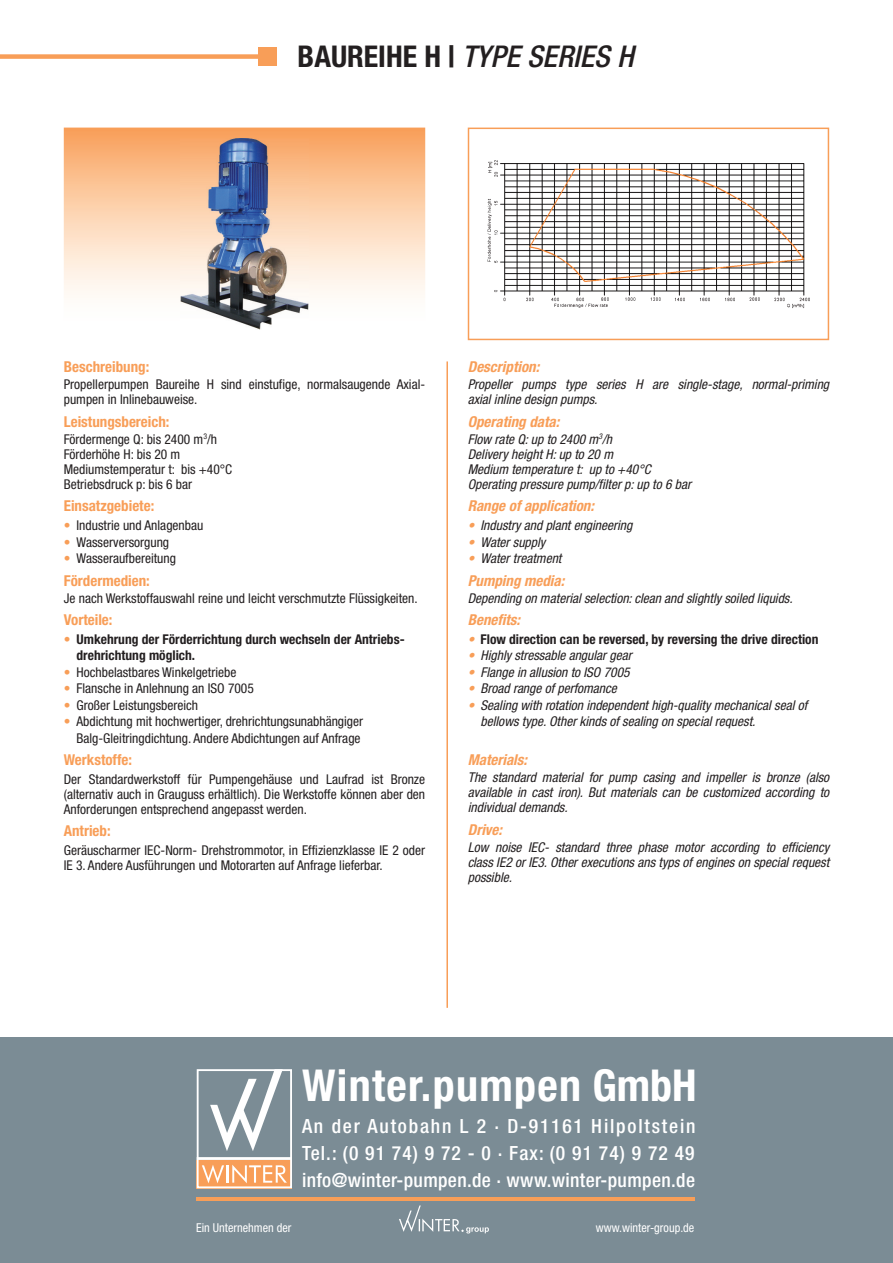
<style>
.page{position:relative;width:893px;height:1263px;background:#fff}
.page>*{position:absolute;margin:0;border:0;box-sizing:border-box;transform-origin:0 0}
.t1{font:700 condensed 44.1px "Helvetica Neue LT Std";letter-spacing:.03em;color:#fff}
.t2{font:italic 500 condensed 30px "Helvetica Neue LT Std";color:#231f20}
.t3{font:500 condensed 19.5px/26.8px "Helvetica Neue LT Std";letter-spacing:.02em;color:#fff;text-align:justify}
.t4{font:700 condensed 15px "Helvetica Neue LT Std";color:#f89e58}
.t5{font:italic 700 condensed 15px "Helvetica Neue LT Std";color:#f89e58}
.t6{font:condensed 13.5px/15px "Helvetica Neue LT Std";color:#231f20}
.t7{font:italic condensed 13.5px/15px "Helvetica Neue LT Std";color:#231f20}
.t8{font:700 condensed 13.5px/16.5px "Helvetica Neue LT Std";color:#231f20}
.t9{font:condensed 12.3px "Helvetica Neue LT Std";color:#fff}
.s1{font-weight:700;font-style:normal}
.s2{color:#f89e58}
.s3{font-weight:400;color:#f89e58}
.s4{font-weight:400;font-style:italic;color:#f89e58}
</style>
<div class="page">
<div style="left:0;top:54px;width:267px;height:5px;background:#f89e58"></div>
<div style="left:258px;top:48px;width:18px;height:18px;background:#f89e58"></div>
<div style="left:0;top:1037px;width:893px;height:226px;background:#7b8c95"></div>
<hr style="left:446px;top:361px;width:2px;height:647px;background:#f89e58">
<svg style="left:64px;top:128px;width:361px;height:202px"></svg>
<img style="left:181px;top:138px;width:127px;height:191px">
<img style="left:487px;top:160px;width:323px;height:149px">
<div style="left:468px;top:128px;width:361px;height:212px;border:2px solid #f89e58"></div>
<div style="left:197px;top:1160px;width:95px;height:28px;background:#f89e58"></div>
<svg style="left:202px;top:1165px;width:85px;height:18px"></svg>
<svg style="left:210px;top:1072px;width:72px;height:79px"></svg>
<div style="left:197px;top:1069px;width:95px;height:119px;border:2px solid #fff"></div>
<hr style="left:197px;top:1157px;width:95px;height:3px;background:#fff">
<hr style="left:196px;top:1197px;width:498px;height:3px;background:#f89e58">
<svg style="left:399px;top:1205px;width:90px;height:28px"></svg>
<h2 class="t2" style="left:298px;top:39px;width:338px"><span class="s1">BAUREIHE H |</span> TYPE SERIES H</h2>
<p class="t4" style="left:64px;top:358px;width:87px">Beschreibung:</p>
<p class="t6" style="left:64px;top:377px;width:363px">Propellerpumpen Baureihe H sind einstufige, normalsaugende Axial&shy;pumpen in Inlinebauweise.</p>
<p class="t4" style="left:64px;top:412px;width:107px">Leistungsbereich:</p>
<p class="t6" style="left:64px;top:432px;width:170px">Fördermenge Q: bis 2400 m<sup>3</sup>/h<br>Förderhöhe H: bis 20 m<br>Mediumstemperatur t: bis +40°C<br>Betriebsdruck p: bis 6 bar</p>
<p class="t4" style="left:64px;top:497px;width:92px">Einsatzgebiete:</p>
<p class="t6" style="left:64px;top:518px;width:141px"><span class="s2">•</span> Industrie und Anlagenbau</p>
<p class="t6" style="left:64px;top:534px;width:107px"><span class="s2">•</span> Wasserversorgung</p>
<p class="t6" style="left:64px;top:551px;width:114px"><span class="s2">•</span> Wasseraufbereitung</p>
<p class="t4" style="left:64px;top:571px;width:88px">Fördermedien:</p>
<p class="t6" style="left:64px;top:590px;width:355px">Je nach Werkstoffauswahl reine und leicht verschmutzte Flüssigkeiten.</p>
<p class="t4" style="left:64px;top:611px;width:50px">Vorteile:</p>
<p class="t8" style="left:77px;top:631px;width:330px;text-indent:-13px"><span class="s3">•</span> Umkehrung der Förderrichtung durch wechseln der Antriebs&shy;drehrichtung möglich.</p>
<p class="t6" style="left:64px;top:664px;width:174px"><span class="s2">•</span> Hochbelastbares Winkelgetriebe</p>
<p class="t6" style="left:64px;top:681px;width:192px"><span class="s2">•</span> Flansche in Anlehnung an ISO 7005</p>
<p class="t6" style="left:64px;top:697px;width:136px"><span class="s2">•</span> Großer Leistungsbereich</p>
<p class="t6" style="left:64px;top:713px;width:301px;line-height:16.5px;text-align:right"><span class="s2">•</span> Abdichtung mit hochwertiger, drehrichtungsunabhängiger<br>Balg-Gleitringdichtung. Andere Abdichtungen auf Anfrage</p>
<p class="t4" style="left:64px;top:751px;width:70px">Werkstoffe:</p>
<p class="t6" style="left:64px;top:772px;width:363px;text-align:justify">Der Standardwerkstoff für Pumpengehäuse und Laufrad ist Bronze (alternativ auch in Grauguss erhältlich). Die Werkstoffe können aber den Anforderungen entsprechend angepasst werden.</p>
<p class="t4" style="left:64px;top:822px;width:48px">Antrieb:</p>
<p class="t6" style="left:64px;top:843px;width:363px">Geräuscharmer IEC-Norm- Drehstrommotor, in Effizienzklasse IE 2 oder<br>IE 3. Andere Ausführungen und Motorarten auf Anfrage lieferbar.</p>
<p class="t5" style="left:468px;top:358px;width:73px">Description:</p>
<p class="t7" style="left:468px;top:377px;width:363px">Propeller pumps type series H are single-stage, normal-priming axial inline design pumps.</p>
<p class="t5" style="left:468px;top:412px;width:93px">Operating data:</p>
<p class="t7" style="left:468px;top:432px;width:225px">Flow rate Q: up to 2400 m<sup>3</sup>/h<br>Delivery height H: up to 20 m<br>Medium temperature t: up to +40°C<br>Operating pressure pump/filter p: up to 6 bar</p>
<p class="t5" style="left:468px;top:497px;width:128px">Range of application:</p>
<p class="t7" style="left:468px;top:518px;width:166px"><span class="s2">•</span> Industry and plant engineering</p>
<p class="t7" style="left:468px;top:535px;width:79px"><span class="s2">•</span> Water supply</p>
<p class="t7" style="left:468px;top:551px;width:95px"><span class="s2">•</span> Water treatment</p>
<p class="t5" style="left:468px;top:571px;width:98px">Pumping media:</p>
<p class="t7" style="left:468px;top:591px;width:326px">Depending on material selection: clean and slightly soiled liquids.</p>
<p class="t5" style="left:468px;top:611px;width:54px">Benefits:</p>
<p class="t8" style="left:468px;top:631px;width:352px"><span class="s4">•</span> Flow direction can be reversed, by reversing the drive direction</p>
<p class="t7" style="left:468px;top:648px;width:165px"><span class="s2">•</span> Highly stressable angular gear</p>
<p class="t7" style="left:468px;top:665px;width:163px"><span class="s2">•</span> Flange in allusion to ISO 7005</p>
<p class="t7" style="left:468px;top:681px;width:151px"><span class="s2">•</span> Broad range of perfomance</p>
<p class="t7" style="left:480px;top:697px;width:328px;line-height:16.5px;text-indent:-13px"><span class="s2">•</span> Sealing with rotation independent high-quality mechanical seal of bellows type. Other kinds of sealing on special request.</p>
<p class="t5" style="left:468px;top:751px;width:61px">Materials:</p>
<p class="t7" style="left:468px;top:770px;width:363px;text-align:justify">The standard material for pump casing and impeller is bronze (also available in cast iron). But materials can be customized according to individual demands.</p>
<p class="t5" style="left:468px;top:820px;width:36px">Drive:</p>
<p class="t7" style="left:468px;top:840px;width:363px;text-align:justify">Low noise IEC- standard three phase motor according to efficiency class IE2 or IE3. Other executions ans typs of engines on special request possible.</p>
<h1 class="t1" style="left:302px;top:1059px;width:396px">Winter.pumpen GmbH</h1>
<h3 class="t3" style="left:302px;top:1112px;width:395px">An der Autobahn L 2 . D-91161 Hilpoltstein Tel.: (0 91 74) 9 72 - 0 . Fax: (0 91 74) 9 72 49 info@winter-pumpen.de . www.winter-pumpen.de</h3>
<p class="t9" style="left:196px;top:1220px;width:97px">Ein Unternehmen der</p>
<p class="t9" style="left:596px;top:1220px;width:100px">www.winter-group.de</p>
</div>
